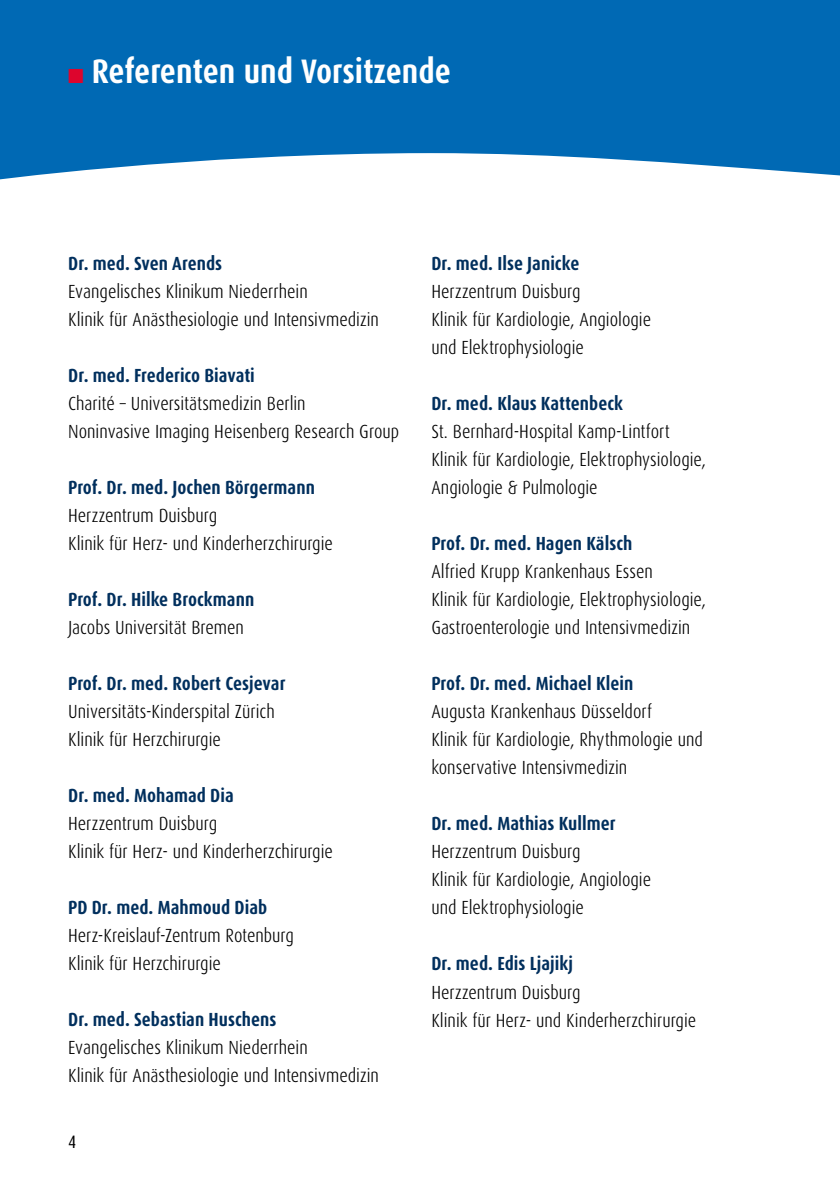
<style>
.page{position:relative;width:840px;height:1191px;background:#fff}
.page>*{position:absolute;margin:0;border:0;box-sizing:border-box;transform-origin:0 0}
.t1{font:700 34px "Dax Condensed";color:#fff}
.t2{font:300 19px/28px "Dax Condensed";color:#000}
.t3{font:700 19px "Dax Condensed";color:#002f5d}
.t4{font:18px "Dax Condensed";color:#000}
.s1{color:#dd052d}
</style>
<div class="page">
<svg style="left:0;top:0;width:839px;height:180px;background:#1977bb"></svg>
<h1 class="t1" style="left:68px;top:53px;width:384px"><span class="s1">■</span> Referenten und Vorsitzende</h1>
<p class="t3" style="left:68px;top:253px;width:155px">Dr. med. Sven Arends</p>
<p class="t2" style="left:68px;top:278px;width:312px">Evangelisches Klinikum Niederrhein<br>Klinik für Anästhesiologie und Intensivmedizin</p>
<p class="t3" style="left:68px;top:365px;width:188px">Dr. med. Frederico Biavati</p>
<p class="t2" style="left:68px;top:390px;width:332px">Charité – Universitätsmedizin Berlin<br>Noninvasive Imaging Heisenberg Research Group</p>
<p class="t3" style="left:68px;top:477px;width:248px">Prof. Dr. med. Jochen Börgermann</p>
<p class="t2" style="left:68px;top:502px;width:266px">Herzzentrum Duisburg<br>Klinik für Herz- und Kinderherzchirurgie</p>
<p class="t3" style="left:68px;top:589px;width:188px">Prof. Dr. Hilke Brockmann</p>
<p class="t2" style="left:68px;top:614px;width:177px">Jacobs Universität Bremen</p>
<p class="t3" style="left:68px;top:673px;width:219px">Prof. Dr. med. Robert Cesjevar</p>
<p class="t2" style="left:68px;top:698px;width:208px">Universitäts-Kinderspital Zürich<br>Klinik für Herzchirurgie</p>
<p class="t3" style="left:68px;top:785px;width:167px">Dr. med. Mohamad Dia</p>
<p class="t2" style="left:68px;top:810px;width:266px">Herzzentrum Duisburg<br>Klinik für Herz- und Kinderherzchirurgie</p>
<p class="t3" style="left:68px;top:897px;width:200px">PD Dr. med. Mahmoud Diab</p>
<p class="t2" style="left:68px;top:922px;width:227px">Herz-Kreislauf-Zentrum Rotenburg<br>Klinik für Herzchirurgie</p>
<p class="t3" style="left:68px;top:1009px;width:210px">Dr. med. Sebastian Huschens</p>
<p class="t2" style="left:68px;top:1034px;width:312px">Evangelisches Klinikum Niederrhein<br>Klinik für Anästhesiologie und Intensivmedizin</p>
<p class="t4" style="left:68px;top:1132px;width:10px">4</p>
<p class="t3" style="left:431px;top:253px;width:149px">Dr. med. Ilse Janicke</p>
<p class="t2" style="left:431px;top:278px;width:221px">Herzzentrum Duisburg<br>Klinik für Kardiologie, Angiologie und Elektrophysiologie</p>
<p class="t3" style="left:431px;top:393px;width:193px">Dr. med. Klaus Kattenbeck</p>
<p class="t2" style="left:431px;top:418px;width:276px">St. Bernhard-Hospital Kamp-Lintfort<br>Klinik für Kardiologie, Elektrophysiologie,<br>Angiologie &amp; Pulmologie</p>
<p class="t3" style="left:431px;top:533px;width:202px">Prof. Dr. med. Hagen Kälsch</p>
<p class="t2" style="left:431px;top:558px;width:276px">Alfried Krupp Krankenhaus Essen<br>Klinik für Kardiologie, Elektrophysiologie,<br>Gastroenterologie und Intensivmedizin</p>
<p class="t3" style="left:431px;top:673px;width:203px">Prof. Dr. med. Michael Klein</p>
<p class="t2" style="left:431px;top:698px;width:273px">Augusta Krankenhaus Düsseldorf<br>Klinik für Kardiologie, Rhythmologie und konservative Intensivmedizin</p>
<p class="t3" style="left:431px;top:813px;width:186px">Dr. med. Mathias Kullmer</p>
<p class="t2" style="left:431px;top:838px;width:221px">Herzzentrum Duisburg<br>Klinik für Kardiologie, Angiologie und Elektrophysiologie</p>
<p class="t3" style="left:431px;top:953px;width:143px">Dr. med. Edis Ljajikj</p>
<p class="t2" style="left:431px;top:978px;width:266px">Herzzentrum Duisburg<br>Klinik für Herz- und Kinderherzchirurgie</p>
</div>
